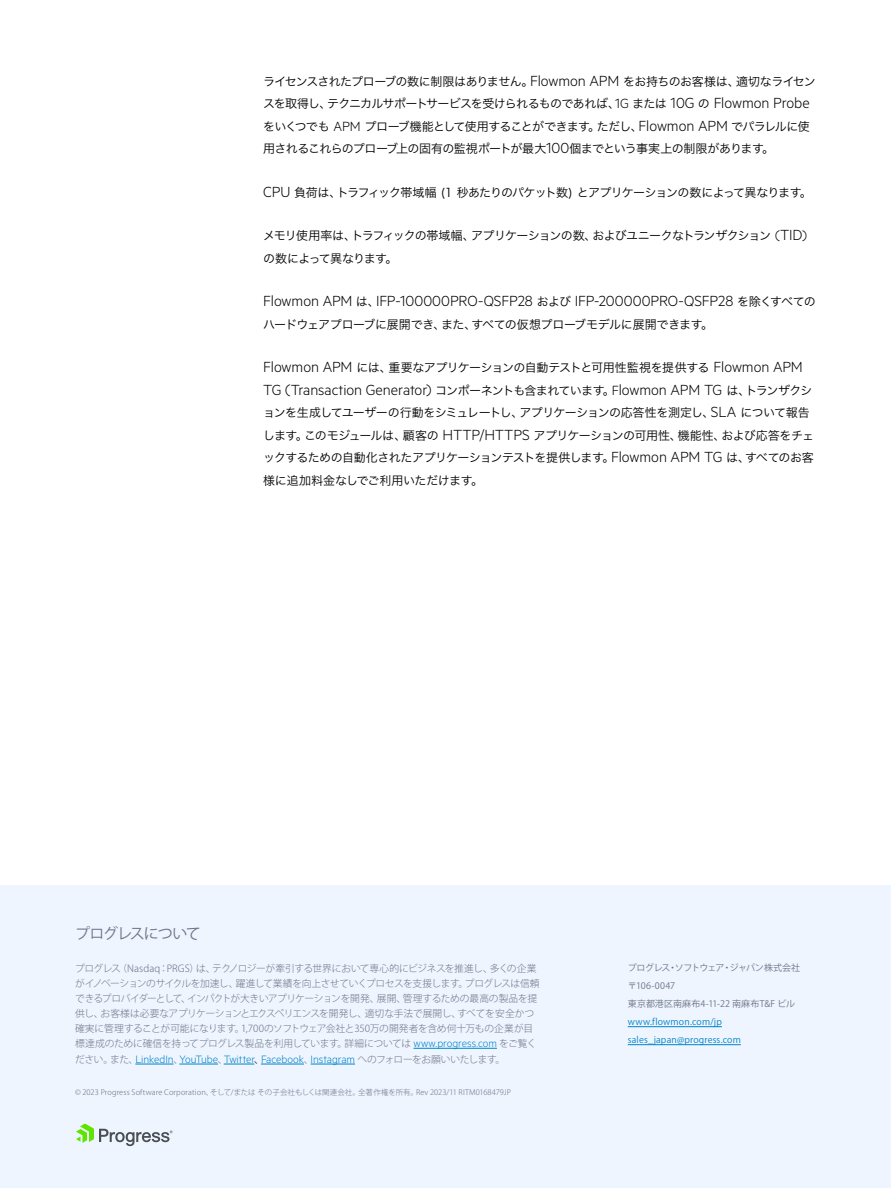
<style>
.page{position:relative;width:891px;height:1188px;background:#fff}
.page>*{position:absolute;margin:0;border:0;box-sizing:border-box;transform-origin:0 0}
.Body_2{font:300 16.5px "Metric";letter-spacing:-.005em;color:#000}
.t1{font:15px "Koz Go Pr 6 N";letter-spacing:-.065em;color:#6c7589}
.Body_2-2{font:12px/22.5px "Hira Kaku Pro N W3";letter-spacing:-.055em;color:#000}
.t2{font:300 12px "Metric";letter-spacing:-.005em;color:#0083ca}
.Body_2-3{font:12px "Hira Kaku Pro N W3";letter-spacing:-.03em;color:#000}
.t3{font:300 9.75px/15.1px "Koz Go Pr 6 N";letter-spacing:-.035em;color:#6c7589}
.t4{font:9px/18px "Koz Go Pr 6 N";color:#6c7589}
.t5{font:9px/18px "Koz Go Pr 6 N";letter-spacing:.02em;color:#0083ca}
.t6{font:300 7.5px "Koz Go Pr 6 N";letter-spacing:.01em;color:#6c7589}
.s1{font-family:"Metric";font-weight:300;font-size:16.5px}
.s2{font-family:"Metric";font-weight:300;font-size:15px}
.s3{font-family:"Hira Kaku Pro N W3";font-weight:400;font-size:12px}
.s4{font-size:15px}
.s5{font-family:"Metric";font-size:12px;color:#0083ca}
.s6{font-family:"Koz Go Pr 6 N";font-size:9.75px;color:#6c7589}
.s7{font-family:"Koz Go Pr 6 N";font-size:9.75px;color:#000}
</style>
<div class="page">
<div style="left:0;top:885px;width:891px;height:303px;background:#eef5ff"></div>
<svg style="left:76px;top:1124px;width:96px;height:22px"></svg>
<hr style="left:413px;top:1048px;width:84px;height:1px;background:#0083ca">
<hr style="left:135px;top:1064px;width:39px;height:1px;background:#0083ca">
<hr style="left:179px;top:1064px;width:39px;height:1px;background:#0083ca">
<hr style="left:224px;top:1064px;width:30px;height:1px;background:#0083ca">
<hr style="left:261px;top:1064px;width:43px;height:1px;background:#0083ca">
<hr style="left:311px;top:1064px;width:44px;height:1px;background:#0083ca">
<hr style="left:628px;top:1026px;width:94px;height:1px;background:#0083ca">
<hr style="left:628px;top:1044px;width:113px;height:1px;background:#0083ca">
<p class="Body_2-2" style="left:263px;top:69px;width:554px">ライセンスされたプローブの数に制限はありません。<span class="s1">Flowmon APM</span> をお持ちのお客様は、適切なライセンスを取得し、テクニカルサポートサービスを受けられるものであれば、<span class="s2">1G</span> または <span class="s1">10G</span> の <span class="s1">Flowmon Probe</span>をいくつでも <span class="s2">APM</span> プローブ機能として使用することができます。ただし、<span class="s1">Flowmon APM</span> でパラレルに使用されるこれらのプローブ上の固有の監視ポートが最大<span class="s1">100</span>個までという事実上の制限があります。</p>
<p class="Body_2-2" style="left:263px;top:180px;width:550px"><span class="s1">CPU</span> 負荷は、トラフィック帯域幅 (1 秒あたりのパケット数) とアプリケーションの数によって異なります。</p>
<p class="Body_2-2" style="left:263px;top:224px;width:545px">メモリ使用率は、トラフィックの帯域幅、アプリケーションの数、およびユニークなトランザクション <span class="s2">(</span><span class="s1">TID</span><span class="s2">)</span>の数によって異なります。</p>
<p class="Body_2" style="left:263px;top:291px;width:554px">Flowmon APM <span class="s3">は、</span>IFP-100000PRO-QSFP28 <span class="s3">および</span> IFP-200000PRO-QSFP28 <span class="s3">を除くすべての</span></p>
<p class="Body_2-3" style="left:263px;top:314px;width:451px">ハードウェアプローブに展開でき、また、すべての仮想プローブモデルに展開できます。</p>
<p class="Body_2-2" style="left:263px;top:356px;width:541px"><span class="s1">Flowmon APM</span> には、重要なアプリケーションの自動テストと可用性監視を提供する <span class="s1">Flowmon APM</span></p>
<p class="Body_2" style="left:263px;top:380px;width:551px">TG (Transaction Generator) <span class="s3">コンポーネントも含まれています。</span><span class="s4">F</span>lowmon APM TG <span class="s3">は、トランザクシ</span></p>
<p class="Body_2-2" style="left:263px;top:401px;width:552px">ョンを生成してユーザーの行動をシミュレートし、アプリケーションの応答性を測定し、<span class="s1">SLA</span> について報告します。このモジュールは、顧客の <span class="s1">HTTP/HTTPS</span> アプリケーションの可用性、機能性、および応答をチェックするための自動化されたアプリケーションテストを提供します。<span class="s1">Flowmon APM TG</span> は、すべてのお客様に追加料金なしでご利用いただけます。</p>
<p class="t1" style="left:75px;top:925px;width:127px">プログレスについて</p>
<p class="t3" style="left:75px;top:961px;width:466px">プログレス（Nasdaq：PRGS）は、テクノロジーが牽引する世界において専心的にビジネスを推進し、多くの企業がイノベーションのサイクルを加速し、躍進して業績を向上させていくプロセスを支援します。プログレスは信頼できるプロバイダーとして、インパクトが大きいアプリケーションを開発、展開、管理するための最高の製品を提供し、お客様は必要なアプリケーションとエクスペリエンスを開発し、適切な手法で展開し、すべてを安全かつ確実に管理することが可能になります。1,700のソフトウェア会社と350万の開発者を含め何十万もの企業が目標達成のために確信を持ってプログレス製品を利用しています。詳細については <span class="s5">www.progress.com</span> をご覧く</p>
<p class="t2" style="left:75px;top:1052px;width:432px"><span class="s6">ださい。また、</span>LinkedIn<span class="s6">、</span>YouTube<span class="s6">、</span>Twitter<span class="s7">、</span>Facebook<span class="s6">、</span>Instagram <span class="s6">へのフォローをお願いいたします。</span></p>
<p class="t6" style="left:75px;top:1088px;width:437px">© 2023 Progress Software Corporation、そして/または その子会社もしくは関連会社。全著作権を所有。Rev 2023/11 RITM0168479JP</p>
<p class="t4" style="left:628px;top:959px;width:174px">プログレス・ソフトウェア・ジャパン株式会社〒106-0047<br>東京都港区南麻布4-11-22 南麻布T&amp;F ビル</p>
<p class="t5" style="left:628px;top:1013px;width:115px">www.flowmon.com/jp sales_japan@progress.com</p>
</div>
